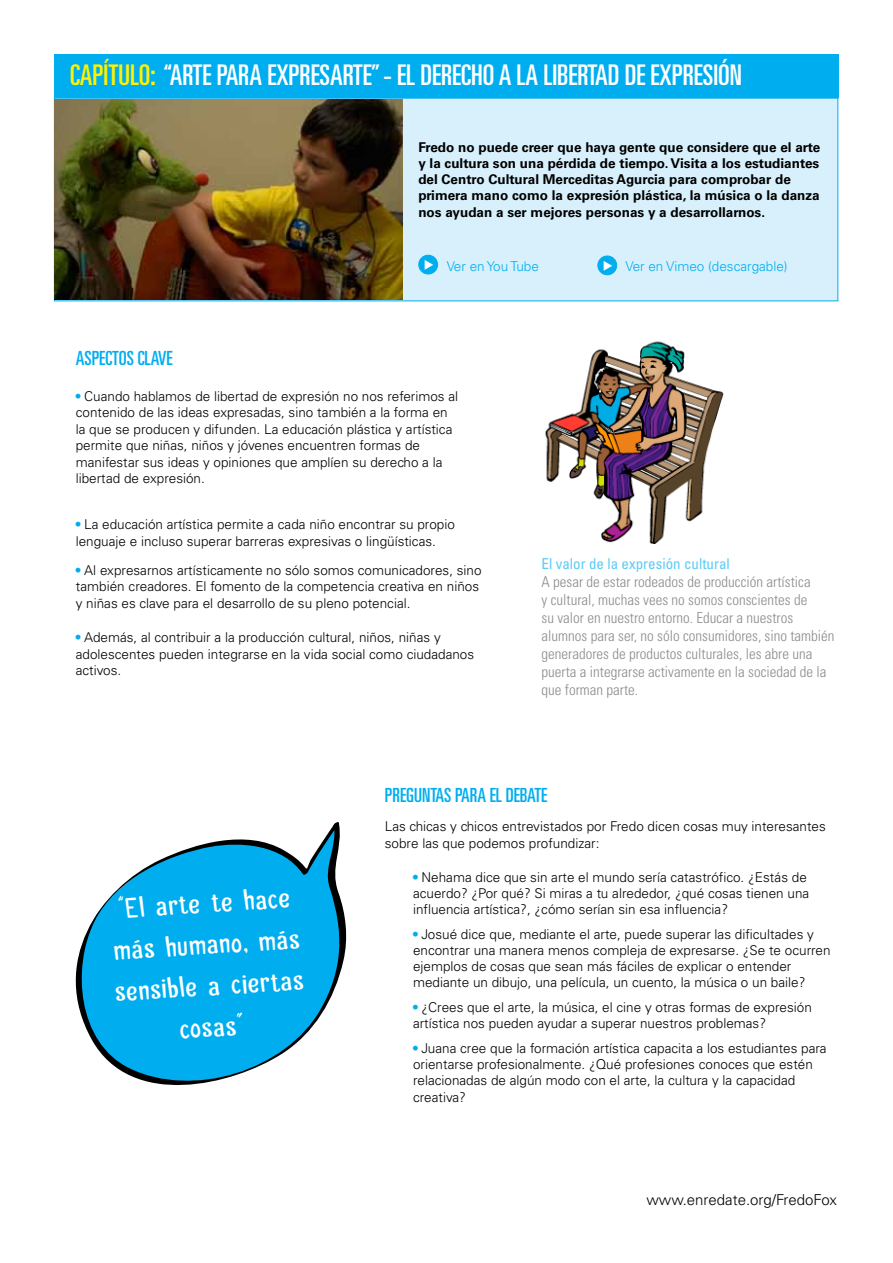
<style>
.page{position:relative;width:893px;height:1263px;background:#fff}
.page>*{position:absolute;margin:0;border:0;box-sizing:border-box;transform-origin:0 0}
.t1{font:34.5px/41.4px "Palitoon";color:#fff;text-align:center}
.t2{font:ultra-condensed 28.5px "Univers LT Std";color:#fff}
.t3{font:ultra-condensed 19.5px "Univers LT Std";color:#00aeef}
.t4{font:300 condensed 15px/18px "Univers LT Std";color:#8a8c8e}
.t5{font:condensed 15px "Univers LT Std";color:#5bcbf5}
.t6{font:300 15px "Univers LT Std";color:#000}
.t7{font:300 13.5px/16.5px "Univers LT Std";color:#000}
.t8{font:700 13.5px/16.2px "Univers LT Std";color:#000}
.t9{font:300 13.5px "Univers LT Std";color:#00aeef}
.s1{color:#fff200}
.s2{color:#fff}
.s3{font-weight:700;color:#00aeef}
</style>
<div class="page">
<div style="left:54px;top:98px;width:784px;height:203px;background:#d7f0fc"></div>
<div style="left:54px;top:54px;width:785px;height:44px;background:#00aeef"></div>
<div style="left:598px;top:256px;width:19px;height:19px;background:#00aeef;border-radius:50%"></div>
<div style="left:597px;top:256px;width:20px;height:19px;border:1px solid #00aeef;border-radius:50%"></div>
<div style="left:419px;top:255px;width:19px;height:19px;background:#00aeef;border-radius:50%"></div>
<div style="left:418px;top:255px;width:20px;height:19px;border:1px solid #00aeef;border-radius:50%"></div>
<img style="left:55px;top:99px;width:347px;height:200px">
<img style="left:545px;top:341px;width:179px;height:203px">
<svg style="left:75px;top:822px;width:272px;height:264px;fill:#00aeef"></svg>
<h2 class="t2" style="left:70px;top:59px;width:660px"><span class="s1">CAPÍTULO:</span> “ARTE PARA EXPRESARTE” - EL DERECHO A LA LIBERTAD DE EXPRESIÓN</h2>
<p class="t8" style="left:418px;top:139px;width:404px">Fredo no puede creer que haya gente que considere que el arte y la cultura son una pérdida de tiempo. Visita a los estudiantes del Centro Cultural Merceditas Agurcia para comprobar de primera mano como la expresión plástica, la música o la danza nos ayudan a ser mejores personas y a desarrollarnos.</p>
<h3 class="t3" style="left:76px;top:347px;width:38px">ASPECTOS</h3>
<h3 class="t3" style="left:138px;top:347px;width:36px">CLAV E</h3>
<p class="t9" style="left:424px;top:258px;width:117px"><sup>◆</sup> Ver en You Tube</p>
<p class="t9" style="left:603px;top:258px;width:186px"><span class="s2">◆</span> Ver en Vimeo (descargable)</p>
<p class="t7" style="left:76px;top:388px;width:384px"><span class="s3">•</span> Cuando hablamos de libertad de expresión no nos referimos al contenido de las ideas expresadas, sino también a la forma en la que se producen y difunden. La educación plástica y artística permite que niñas, niños y jóvenes encuentren formas de manifestar sus ideas y opiniones que amplíen su derecho a la libertad de expresión.</p>
<p class="t7" style="left:76px;top:516px;width:381px"><span class="s3">•</span> La educación artística permite a cada niño encontrar su propio lenguaje e incluso superar barreras expresivas o lingüísticas.</p>
<p class="t7" style="left:76px;top:562px;width:407px"><span class="s3">•</span> Al expresarnos artísticamente no sólo somos comunicadores, sino también creadores. El fomento de la competencia creativa en niños y niñas es clave para el desarrollo de su pleno potencial.</p>
<p class="t7" style="left:76px;top:629px;width:400px"><span class="s3">•</span> Además, al contribuir a la producción cultural, niños, niñas y adolescentes pueden integrarse en la vida social como ciudadanos activos.</p>
<p class="t5" style="left:542px;top:554px;width:190px">El valor de la expresión cultural</p>
<p class="t4" style="left:542px;top:572px;width:294px">A pesar de estar rodeados de producción artística<br>y cultural, muchas vees no somos conscientes de<br>su valor en nuestro entorno. Educar a nuestros alumnos para ser, no sólo consumidores, sino también generadores de productos culturales, les abre una puerta a integrarse activamente en la sociedad de la que forman parte.</p>
<h3 class="t3" style="left:385px;top:784px;width:164px">PREGUNTAS PARA EL DEBATE</h3>
<h1 class="t1" style="left:109px;top:887px;width:191px;rotate:-3deg">“El arte te hace más humano, más sensible a ciertas cosas”</h1>
<p class="t7" style="left:385px;top:818px;width:443px">Las chicas y chicos entrevistados por Fredo dicen cosas muy interesantes sobre las que podemos profundizar:</p>
<p class="t7" style="left:413px;top:869px;width:398px"><span class="s3">•</span> Nehama dice que sin arte el mundo sería catastrófico. ¿Estás de acuerdo? ¿Por qué? Si miras a tu alrededor, ¿qué cosas tienen una influencia artística?, ¿cómo serían sin esa influencia?</p>
<p class="t7" style="left:413px;top:926px;width:419px"><span class="s3">•</span> Josué dice que, mediante el arte, puede superar las dificultades y encontrar una manera menos compleja de expresarse. ¿Se te ocurren ejemplos de cosas que sean más fáciles de explicar o entender mediante un dibujo, una película, un cuento, la música o un baile?</p>
<p class="t7" style="left:413px;top:999px;width:400px"><span class="s3">•</span> ¿Crees que el arte, la música, el cine y otras formas de expresión artística nos pueden ayudar a superar nuestros problemas?</p>
<p class="t7" style="left:413px;top:1040px;width:415px"><span class="s3">•</span> Juana cree que la formación artística capacita a los estudiantes para orientarse profesionalmente. ¿Qué profesiones conoces que estén relacionadas de algún modo con el arte, la cultura y la capacidad creativa?</p>
<p class="t6" style="left:646px;top:1190px;width:192px">www.enredate.org/FredoFox</p>
</div>
